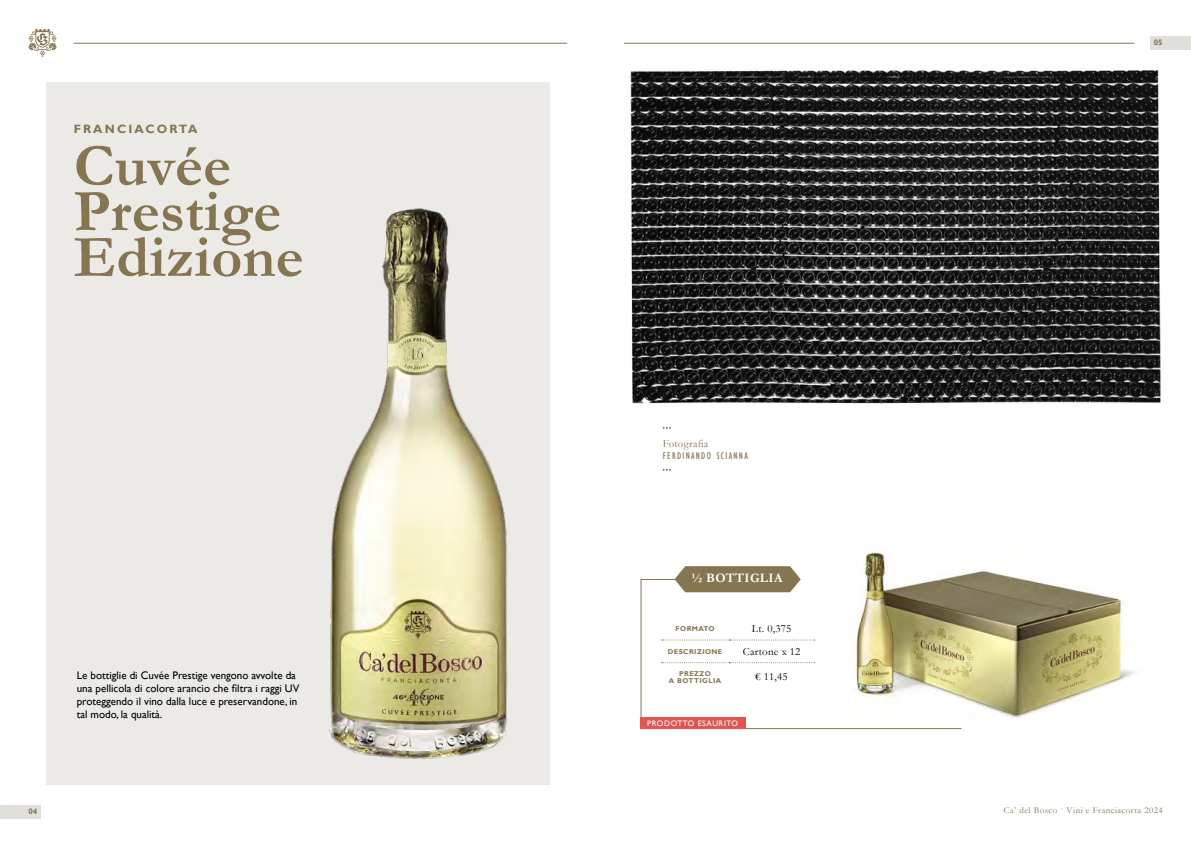
<style>
.page{position:relative;width:1191px;height:842px;background:#fff}
.page>*{position:absolute;margin:0;border:0;box-sizing:border-box;transform-origin:0 0}
.t1{font:700 60px/45.7px "Garamond";color:#857550}
.t2{font:700 13px "Garamond";letter-spacing:.03em;color:#fff}
.t3{font:700 12px "Gill Sans";letter-spacing:.175em;color:#857550}
.t4{font:11px/13px "Gill Sans";color:#000}
.t5{font:11px "Garamond";letter-spacing:.02em;color:#000}
.t6{font:11px "Garamond";letter-spacing:.02em;color:#857550}
.t7{font:condensed 10px "Gill Sans";letter-spacing:.125em;color:#857550}
.t8{font:9px "Garamond";letter-spacing:.05em;color:#857550}
.t9{font:8px "Gill Sans";letter-spacing:.075em;color:#fff}
.t10{font:700 8px "Gill Sans";color:#857550}
.t11{font:700 7px/7px "Gill Sans";letter-spacing:.06em;color:#857550;text-align:center}
</style>
<div class="page">
<div style="left:47px;top:82px;width:503px;height:703px;background:#ebeae7"></div>
<img style="left:629px;top:70px;width:532px;height:334px">
<svg style="left:662px;top:469px;width:9px;height:2px"></svg>
<svg style="left:662px;top:427px;width:9px;height:2px"></svg>
<img style="left:329px;top:208px;width:179px;height:551px">
<div style="left:1150px;top:36px;width:41px;height:14px;background:#e1dfda"></div>
<svg style="left:28px;top:29px;width:29px;height:28px"></svg>
<div style="left:0;top:805px;width:41px;height:13px;background:#e1dfda"></div>
<hr style="left:624px;top:43px;width:510px;height:1px;background:#857550">
<hr style="left:74px;top:43px;width:493px;height:1px;background:#857550">
<img style="left:850px;top:552px;width:286px;height:178px">
<svg style="left:640px;top:579px;width:322px;height:150px"></svg>
<svg style="left:674px;top:566px;width:126px;height:26px"></svg>
<svg style="left:661px;top:639px;width:153px;height:1px"></svg>
<svg style="left:661px;top:662px;width:153px;height:1px"></svg>
<div style="left:640px;top:717px;width:105px;height:12px;background:#e4534f"></div>
<p class="t3" style="left:74px;top:122px;width:125px">FRANCIACORTA</p>
<h1 class="t1" style="left:74px;top:143px;width:231px">Cuvée<br>Prestige<br>Edizione</h1>
<p class="t10" style="left:28px;top:806px;width:10px">04</p>
<p class="t4" style="left:77px;top:669px;width:224px">Le bottiglie di Cuvée Prestige vengono avvolte da una pellicola di colore arancio che filtra i raggi UV proteggendo il vino dalla luce e preservandone, in tal modo, la qualità.</p>
<p class="t6" style="left:662px;top:436px;width:47px">Fotografia</p>
<p class="t7" style="left:662px;top:450px;width:87px">FERDINANDO SCIANNA</p>
<p class="t2" style="left:691px;top:569px;width:93px">½ BOTTIGLIA</p>
<p class="t11" style="left:675px;top:625px;width:41px">FORMATO</p>
<p class="t5" style="left:752px;top:621px;width:41px">Lt. 0,375</p>
<p class="t11" style="left:668px;top:648px;width:56px">DESCRIZIONE</p>
<p class="t5" style="left:743px;top:644px;width:59px">Cartone x 12</p>
<p class="t11" style="left:669px;top:670px;width:54px">PREZZO<br>A BOTTIGLIA</p>
<p class="t5" style="left:755px;top:669px;width:34px">€ 11,45</p>
<p class="t9" style="left:647px;top:719px;width:92px">PRODOTTO ESAURITO</p>
<p class="t10" style="left:1153px;top:38px;width:10px">05</p>
<p class="t8" style="left:1004px;top:804px;width:160px">Ca’ del Bosco · Vini e Franciacorta 2024</p>
</div>
